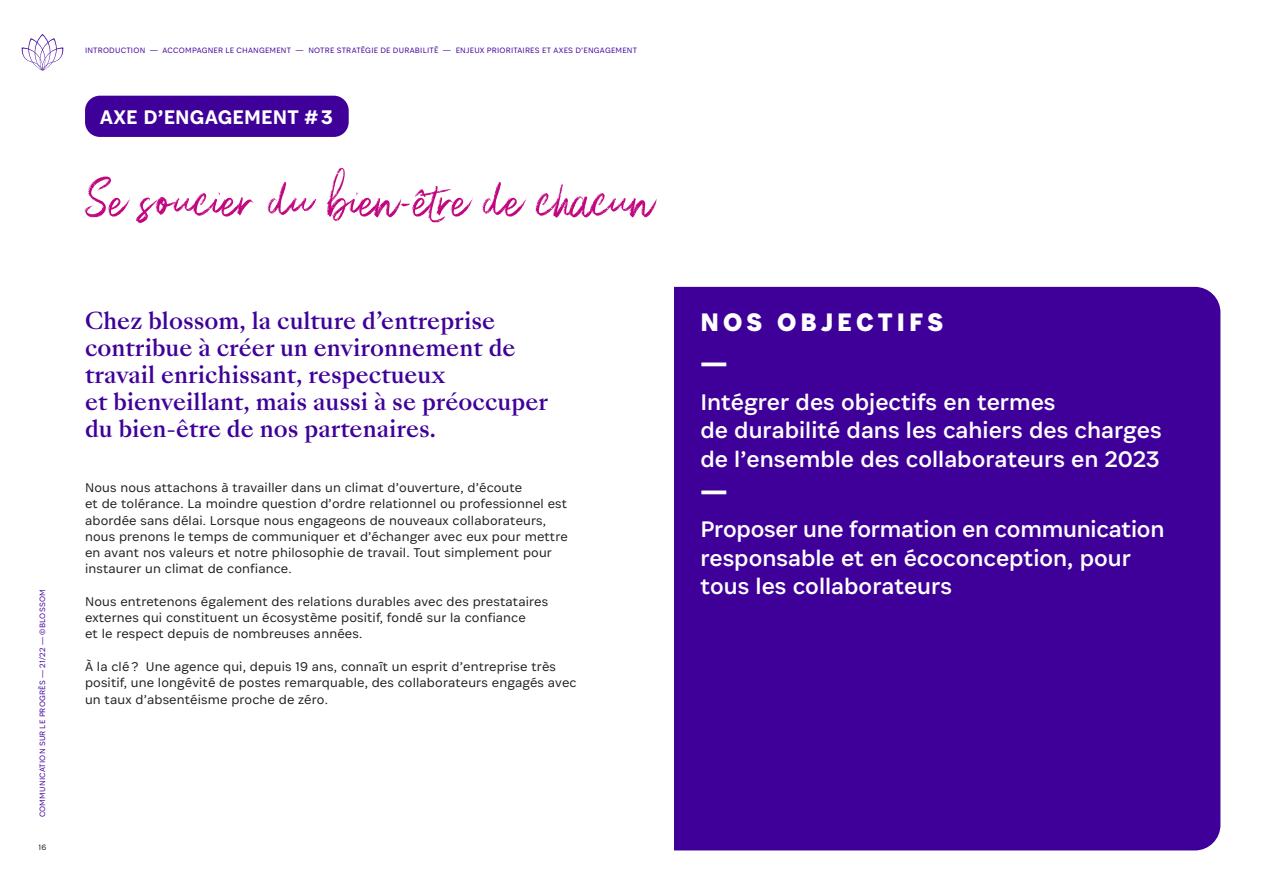
<style>
.page{position:relative;width:1263px;height:893px;background:#fff}
.page>*{position:absolute;margin:0;border:0;box-sizing:border-box;transform-origin:0 0}
.t1{font:51px "PS Coastline Regular";color:#c1067f}
.t2{font:700 27px/41px "Associate Sans";letter-spacing:.15em;color:#fff}
.t3{font:24px/28.8px "Associate Sans";color:#fff}
.t4{font:500 22.5px/27px "Sang Bleu Kingdom";color:#3f0099}
.t5{font:500 21px "Associate Sans";letter-spacing:.01em;color:#fff}
.t6{font:300 13.5px/16.4px "Associate Sans";letter-spacing:.01em;color:#1d1d1b}
.t7{font:300 8.25px "Associate Sans";letter-spacing:.025em;color:#3f0099}
.t8{font:300 8.25px "Associate Sans";color:#1d1d1b}
</style>
<div class="page">
<svg style="left:22px;top:34px;width:41px;height:37px"></svg>
<div style="left:674px;top:287px;width:546px;height:563px;background:#3f0099"></div>
<div style="left:85px;top:96px;width:264px;height:41px;background:#3f0099;border-radius:15px"></div>
<p class="t7" style="left:37px;top:817px;width:230px;rotate:-90deg">COMMUNICATION SUR LE PROGRÈS — 21/22 — ©BLOSSOM</p>
<p class="t8" style="left:39px;top:843px;width:9px">16</p>
<p class="t7" style="left:85px;top:45px;width:553px">INTRODUCTION — ACCOMPAGNER LE CHANGEMENT — NOTRE STRATÉGIE DE DURABILITÉ — ENJEUX PRIORITAIRES ET AXES D’ENGAGEMENT</p>
<h3 class="t5" style="left:100px;top:104px;width:234px">AXE D’ENGAGEMENT #3</h3>
<h1 class="t1" style="left:86px;top:167px;width:571px">Se soucier du bien-être de chacun</h1>
<h3 class="t4" style="left:85px;top:308px;width:465px">Chez blossom, la culture d’entreprise contribue à créer un environnement de travail enrichissant, respectueux<br>et bienveillant, mais aussi à se préoccuper du bien-être de nos partenaires.</h3>
<p class="t6" style="left:85px;top:479px;width:484px">Nous nous attachons à travailler dans un climat d’ouverture, d’écoute<br>et de tolérance. La moindre question d’ordre relationnel ou professionnel est abordée sans délai. Lorsque nous engageons de nouveaux collaborateurs, nous prenons le temps de communiquer et d’échanger avec eux pour mettre en avant nos valeurs et notre philosophie de travail. Tout simplement pour instaurer un climat de confiance.</p>
<p class="t6" style="left:85px;top:593px;width:465px">Nous entretenons également des relations durables avec des prestataires externes qui constituent un écosystème positif, fondé sur la confiance<br>et le respect depuis de nombreuses années.</p>
<p class="t6" style="left:85px;top:658px;width:493px">À la clé ? Une agence qui, depuis 19 ans, connaît un esprit d’entreprise très positif, une longévité de postes remarquable, des collaborateurs engagés avec un taux d’absentéisme proche de zéro.</p>
<h2 class="t2" style="left:700px;top:301px;width:244px">NOS OBJECTIFS —</h2>
<h3 class="t3" style="left:700px;top:387px;width:463px">Intégrer des objectifs en termes<br>de durabilité dans les cahiers des charges de l’ensemble des collaborateurs en 2023</h3>
<h2 class="t2" style="left:700px;top:470px;width:28px">—</h2>
<h3 class="t3" style="left:700px;top:514px;width:466px">Proposer une formation en communication responsable et en écoconception, pour tous les collaborateurs</h3>
</div>
